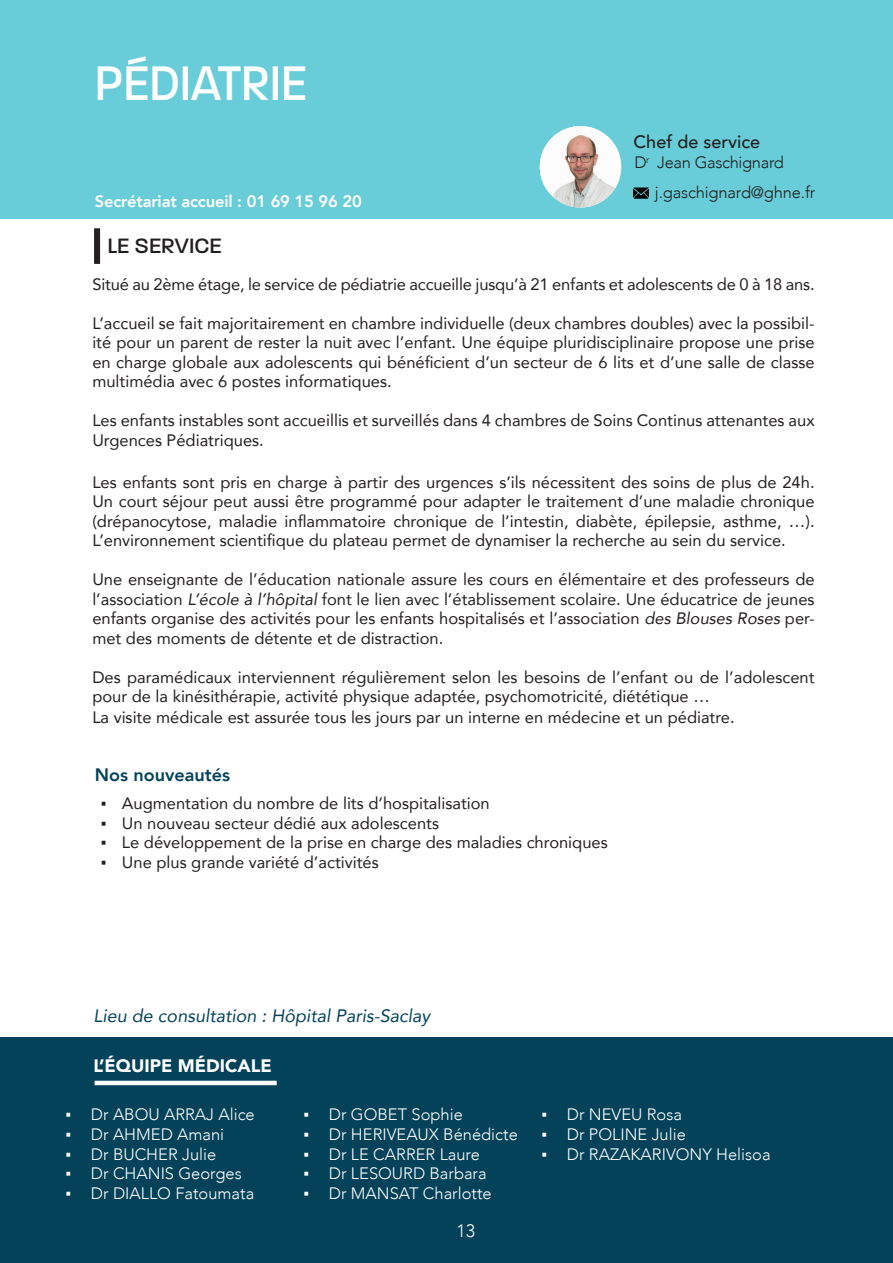
<style>
.page{position:relative;width:893px;height:1263px;background:#fff}
.page>*{position:absolute;margin:0;border:0;box-sizing:border-box;transform-origin:0 0}
.En-tête_de_page_-_Bleu{font:500 52.5px "Paralucent";color:#fff;scale:.9 1}
.t1{font:500 22.5px "Paralucent";color:#231f20}
.t2{font:italic 18px "Avenir";color:#04425a}
.t3{font:900 18px "Avenir";color:#fff}
.t4{font:500 18px "Avenir";color:#231f20}
.t5{font:800 18px "Avenir";color:#04425a}
.t6{font:300 18px "Avenir";color:#fff}
.Texte_de_corps_de_page_-_Noir{font:16.5px/19.5px "Avenir";color:#231f20;text-align:justify}
.t7{font:300 16.5px "Avenir";color:#fff}
.t8{font:300 16.5px "Avenir";letter-spacing:-.02em;color:#231f20}
.t9{font:800 16.5px "Avenir";letter-spacing:-.01em;color:#fff}
.s1{font-style:italic}
.s2{font-family:"Calibri"}
.s3{font-family:"Calibri";font-weight:400}
</style>
<div class="page">
<hr style="left:0;top:0;width:1px;height:219px;background:#4dc4d1">
<div style="left:0;top:0;width:893px;height:218px;background:#68cdd8"></div>
<div style="left:94px;top:228px;width:6px;height:36px;background:#231f20"></div>
<div style="left:0;top:1037px;width:893px;height:226px;background:#04425a"></div>
<hr style="left:95px;top:1081px;width:182px;height:4px;background:#fff">
<img style="left:634px;top:187px;width:14px;height:12px">
<img style="left:540px;top:126px;width:79px;height:82px">
<p class="En-tête_de_page_-_Bleu" style="left:95px;top:52px;width:237px">PÉDIATRIE</p>
<p class="t9" style="left:95px;top:186px;width:269px">Secrétariat accueil : 01 69 15 96 20</p>
<h2 class="t1" style="left:107px;top:233px;width:116px">LE SERVICE</h2>
<p class="t4" style="left:634px;top:126px;width:128px">Chef de service</p>
<p class="t8" style="left:634px;top:153px;width:151px">D<sup>r</sup> Jean Gaschignard</p>
<p class="t8" style="left:655px;top:182px;width:162px">j.gaschignard@ghne.fr</p>
<p class="Texte_de_corps_de_page_-_Noir" style="left:92px;top:274px;width:724px">Situé au 2ème étage, le service de pédiatrie accueille jusqu’à 21 enfants et adolescents de 0 à 18 ans.</p>
<p class="Texte_de_corps_de_page_-_Noir" style="left:92px;top:313px;width:724px">L’accueil se fait majoritairement en chambre individuelle (deux chambres doubles) avec la possibil&shy;ité pour un parent de rester la nuit avec l’enfant. Une équipe pluridisciplinaire propose une prise en charge globale aux adolescents qui bénéficient d’un secteur de 6 lits et d’une salle de classe multimédia avec 6 postes informatiques.</p>
<p class="Texte_de_corps_de_page_-_Noir" style="left:92px;top:410px;width:724px">Les enfants instables sont accueillis et surveillés dans 4 chambres de Soins Continus attenantes aux<br>Urgences Pédiatriques.</p>
<p class="Texte_de_corps_de_page_-_Noir" style="left:92px;top:472px;width:724px">Les enfants sont pris en charge à partir des urgences s’ils nécessitent des soins de plus de 24h.<br>Un court séjour peut aussi être programmé pour adapter le traitement d’une maladie chronique (drépanocytose, maladie inflammatoire chronique de l’intestin, diabète, épilepsie, asthme, …).<br>L’environnement scientifique du plateau permet de dynamiser la recherche au sein du service.</p>
<p class="Texte_de_corps_de_page_-_Noir" style="left:92px;top:569px;width:724px">Une enseignante de l’éducation nationale assure les cours en élémentaire et des professeurs de l’association <span class="s1">L’école à l’hôpital</span> font le lien avec l’établissement scolaire. Une éducatrice de jeunes enfants organise des activités pour les enfants hospitalisés et l’association <span class="s1">des Blouses Roses</span> per&shy;met des moments de détente et de distraction.</p>
<p class="Texte_de_corps_de_page_-_Noir" style="left:92px;top:667px;width:724px">Des paramédicaux interviennent régulièrement selon les besoins de l’enfant ou de l’adolescent pour de la kinésithérapie, activité physique adaptée, psychomotricité, diététique …</p>
<p class="Texte_de_corps_de_page_-_Noir" style="left:92px;top:707px;width:644px">La visite médicale est assurée tous les jours par un interne en médecine et un pédiatre.</p>
<p class="t5" style="left:95px;top:759px;width:137px">Nos nouveautés</p>
<p class="Texte_de_corps_de_page_-_Noir" style="left:101px;top:793px;width:391px"><span class="s2">▪</span> Augmentation du nombre de lits d’hospitalisation</p>
<p class="Texte_de_corps_de_page_-_Noir" style="left:101px;top:813px;width:340px"><span class="s2">▪</span> Un nouveau secteur dédié aux adolescents</p>
<p class="Texte_de_corps_de_page_-_Noir" style="left:101px;top:832px;width:509px"><span class="s2">▪</span> Le développement de la prise en charge des maladies chroniques</p>
<p class="Texte_de_corps_de_page_-_Noir" style="left:101px;top:852px;width:280px"><span class="s2">▪</span> Une plus grande variété d’activités</p>
<p class="t2" style="left:94px;top:1004px;width:338px">Lieu de consultation : Hôpital Paris-Saclay</p>
<p class="t3" style="left:94px;top:1050px;width:180px">L’ÉQUIPE MÉDICALE</p>
<p class="t7" style="left:65px;top:1104px;width:191px"><span class="s3">▪</span> Dr ABOU ARRAJ Alice</p>
<p class="t7" style="left:65px;top:1124px;width:160px"><span class="s3">▪</span> Dr AHMED Amani</p>
<p class="t7" style="left:65px;top:1144px;width:152px"><span class="s3">▪</span> Dr BUCHER Julie</p>
<p class="t7" style="left:65px;top:1164px;width:178px"><span class="s3">▪</span> Dr CHANIS Georges</p>
<p class="t7" style="left:65px;top:1184px;width:190px"><span class="s3">▪</span> Dr DIALLO Fatoumata</p>
<p class="t7" style="left:303px;top:1104px;width:161px"><span class="s3">▪</span> Dr GOBET Sophie</p>
<p class="t7" style="left:303px;top:1124px;width:216px"><span class="s3">▪</span> Dr HERIVEAUX Bénédicte</p>
<p class="t7" style="left:303px;top:1144px;width:178px"><span class="s3">▪</span> Dr LE CARRER Laure</p>
<p class="t7" style="left:303px;top:1164px;width:185px"><span class="s3">▪</span> Dr LESOURD Barbara</p>
<p class="t7" style="left:303px;top:1184px;width:190px"><span class="s3">▪</span> Dr MANSAT Charlotte</p>
<p class="t6" style="left:456px;top:1220px;width:20px">13</p>
<p class="t7" style="left:541px;top:1104px;width:142px"><span class="s3">▪</span> Dr NEVEU Rosa</p>
<p class="t7" style="left:541px;top:1124px;width:146px"><span class="s3">▪</span> Dr POLINE Julie</p>
<p class="t7" style="left:541px;top:1144px;width:231px"><span class="s3">▪</span> Dr RAZAKARIVONY Helisoa</p>
</div>
